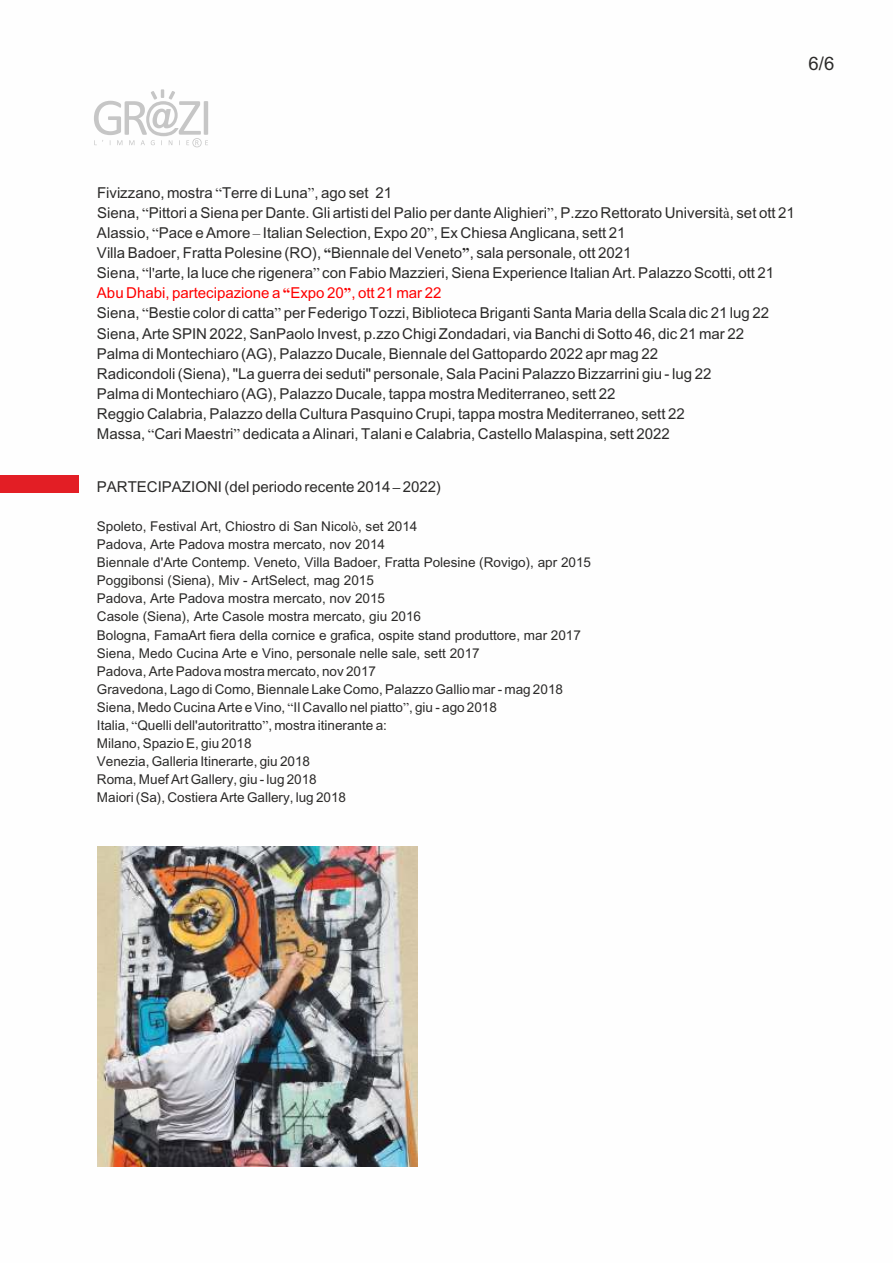
<style>
.page{position:relative;width:893px;height:1263px;background:#fff}
.page>*{position:absolute;margin:0;border:0;box-sizing:border-box;transform-origin:0 0}
.t1{font:18.45px "Arial";color:#2b2a29}
.t2{font:15px/20.1px "Arial Unicode MS";color:#2b2a29}
.t3{font:13.5px/18.1px "Arial Unicode MS";color:#2b2a29}
.s1{font-family:"Times New Roman"}
.s2{font-family:"Times New Roman";font-weight:700}
.s3{color:#f00}
.s4{font-family:"Times New Roman";font-weight:700;color:#f00}
</style>
<div class="page">
<div style="left:0;top:475px;width:79px;height:18px;background:#e31e25"></div>
<svg style="left:94px;top:89px;width:114px;height:58px"></svg>
<img style="left:97px;top:847px;width:320px;height:320px">
<p class="t1" style="left:809px;top:56px;width:27px">6/6</p>
<p class="t2" style="left:97px;top:184px;width:699px">Fivizzano, mostra <span class="s1">“</span>Terre di Luna<span class="s1">”</span>, ago set 21<br>Siena, <span class="s1">“</span>Pittori a Siena per Dante. Gli artisti del Palio per dante Alighieri<span class="s1">”</span>, P.zzo Rettorato Universit<span class="s1">à</span>, set ott 21<br>Alassio, <span class="s1">“</span>Pace e Amore <span class="s1">–</span> Italian Selection, Expo 20<span class="s1">”</span>, Ex Chiesa Anglicana, sett 21<br>Villa Badoer, Fratta Polesine (RO), <span class="s2">“</span>Biennale del Veneto<span class="s2">”</span>, sala personale, ott 2021<br>Siena, <span class="s1">“</span>l<span class="s1">'</span>arte, la luce che rigenera<span class="s1">”</span> con Fabio Mazzieri, Siena Experience Italian Art. Palazzo Scotti, ott 21<br><span class="s3">Abu Dhabi, partecipazione a</span> <span class="s4">“</span><span class="s3">Expo 20</span><span class="s4">”</span><span class="s3">, ott 21 mar 22<br></span>Siena, <span class="s1">“</span>Bestie color di catta<span class="s1">”</span> per Federigo Tozzi, Biblioteca Briganti Santa Maria della Scala dic 21 lug 22<br>Siena, Arte SPIN 2022, SanPaolo Invest, p.zzo Chigi Zondadari, via Banchi di Sotto 46, dic 21 mar 22<br>Palma di Montechiaro (AG), Palazzo Ducale, Biennale del Gattopardo 2022 apr mag 22<br>Radicondoli (Siena), "La guerra dei seduti" personale, Sala Pacini Palazzo Bizzarrini giu - lug 22<br>Palma di Montechiaro (AG), Palazzo Ducale, tappa mostra Mediterraneo, sett 22<br>Reggio Calabria, Palazzo della Cultura Pasquino Crupi, tappa mostra Mediterraneo, sett 22<br>Massa, <span class="s1">“</span>Cari Maestri<span class="s1">”</span> dedicata a Alinari, Talani e Calabria, Castello Malaspina, sett 2022</p>
<p class="t2" style="left:97px;top:478px;width:346px">PARTECIPAZIONI (del periodo recente 2014 <span class="s2">–</span> 2022)</p>
<p class="t3" style="left:97px;top:518px;width:496px">Spoleto, Festival Art, Chiostro di San Nicol<span class="s1">ò</span>, set 2014<br>Padova, Arte Padova mostra mercato, nov 2014<br>Biennale d'Arte Contemp. Veneto, Villa Badoer, Fratta Polesine (Rovigo), apr 2015<br>Poggibonsi (Siena), Miv - ArtSelect, mag 2015<br>Padova, Arte Padova mostra mercato, nov 2015<br>Casole (Siena), Arte Casole mostra mercato, giu 2016<br>Bologna, FamaArt fiera della cornice e grafica, ospite stand produttore, mar 2017<br>Siena, Medo Cucina Arte e Vino, personale nelle sale, sett 2017<br>Padova, Arte Padova mostra mercato, nov 2017<br>Gravedona, Lago di Como, Biennale Lake Como, Palazzo Gallio mar - mag 2018<br>Siena, Medo Cucina Arte e Vino, <span class="s1">“</span>Il Cavallo nel piatto<span class="s1">”</span>, giu - ago 2018<br>Italia, <span class="s1">“</span>Quelli dell'autoritratto<span class="s1">”</span>, mostra itinerante a:<br>Milano, Spazio E, giu 2018<br>Venezia, Galleria Itinerarte, giu 2018<br>Roma, Muef Art Gallery, giu - lug 2018<br>Maiori (Sa), Costiera Arte Gallery, lug 2018</p>
</div>
